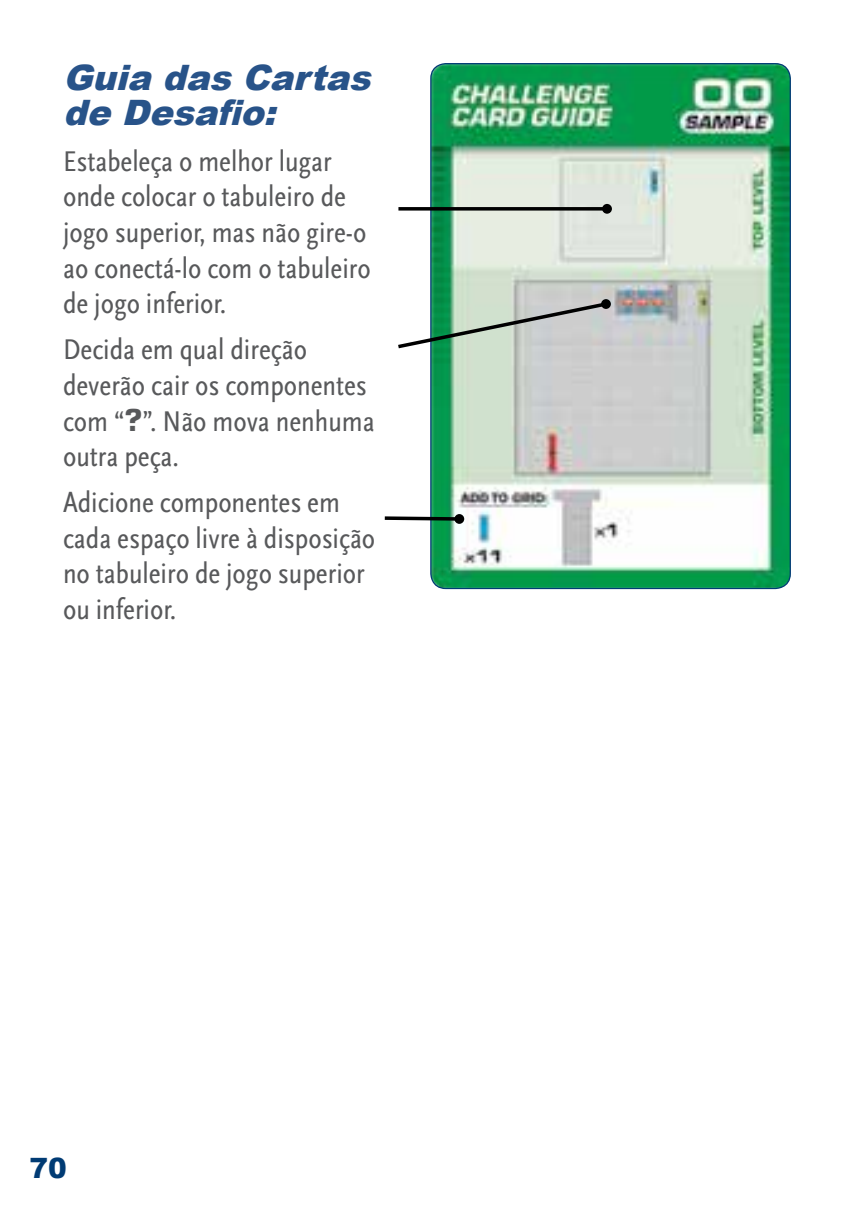
<style>
.page{position:relative;width:854px;height:1211px;background:#fff}
.page>*{position:absolute;margin:0;border:0;box-sizing:border-box;transform-origin:0 0}
.t1{font:italic 900 35px/35px "Arial";color:#285389}
.t2{font:condensed 29.75px/35.7px "Scala Sans OT";color:#58595b}
.t3{font:900 28px "Arial";color:#003b74}
.s1{font-family:"Eurostile LT";font-weight:700;font-stretch:normal}
</style>
<div class="page">
<img style="left:432px;top:64px;width:357px;height:524px">
<hr style="left:398px;top:207px;width:208px;height:3px;background:#000">
<div style="left:602px;top:204px;width:9px;height:10px;background:#000;border-radius:50%"></div>
<svg style="left:398px;top:300px;width:212px;height:51px;background:#b2c4b9"></svg>
<div style="left:601px;top:299px;width:9px;height:10px;background:#000;border-radius:50%"></div>
<svg style="left:384px;top:516px;width:71px;height:4px"></svg>
<div style="left:454px;top:514px;width:10px;height:10px;background:#000;border-radius:50%"></div>
<p class="t1" style="left:63px;top:59px;width:321px">Guia dasCartas de Desafio:</p>
<p class="t2" style="left:63px;top:144px;width:309px">Estabeleça o melhor lugar onde colocar o tabuleiro de jogo superior, mas não gire-o ao conectá-lo com o tabuleiro de jogo inferior.</p>
<p class="t2" style="left:63px;top:332px;width:313px">Decida em qual direção deverão cair os componentes com “<span class="s1">?</span>”. Não mova nenhuma outra peça.</p>
<p class="t2" style="left:63px;top:485px;width:313px">Adicione componentes em cada espaço livre à disposição no tabuleiro de jogo superior ou inferior.</p>
<p class="t3" style="left:30px;top:1147px;width:39px">70</p>
</div>
